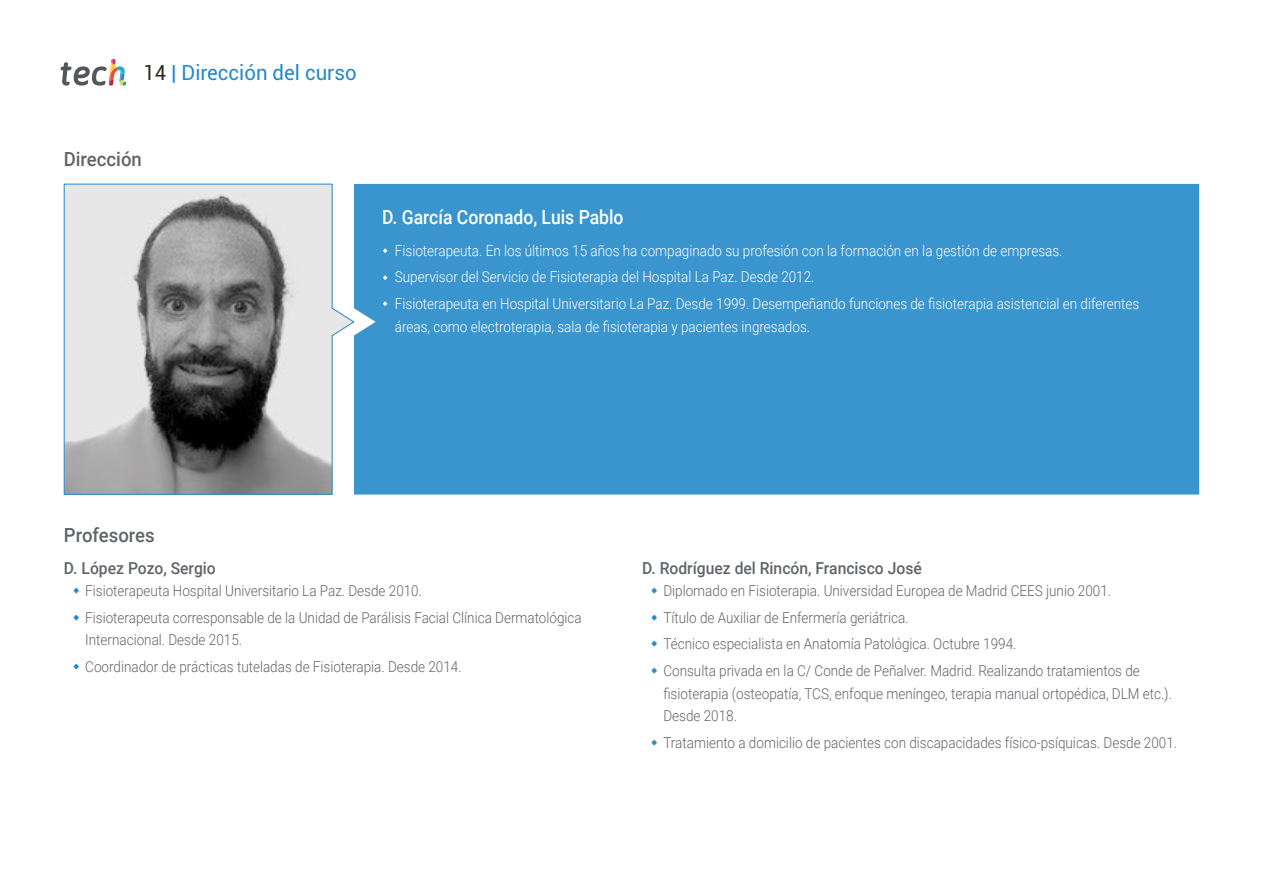
<style>
.page{position:relative;width:1263px;height:893px;background:#fff}
.page>*{position:absolute;margin:0;border:0;box-sizing:border-box;transform-origin:0 0}
.t1{font:21px "Roboto";color:#2488c9}
.t2{font:500 19.5px "Roboto";color:#fff;scale:.9 1}
.t3{font:500 19.5px "Roboto";color:#61646a;scale:.95 1}
.t4{font:500 16.5px "Roboto";color:#61646a;scale:.95 1}
.t5{font:300 15px/26.7px "Roboto";color:#61646a;scale:.9 1}
.t6{font:300 15px/26.7px "Roboto";color:#fff;scale:.9 1}
.s1{color:#312e20}
</style>
<div class="page">
<svg style="left:61px;top:59px;width:65px;height:27px"></svg>
<div style="left:354px;top:184px;width:845px;height:311px;background:#3a94ce"></div>
<svg style="left:64px;top:184px;width:290px;height:311px;background:#abadae"></svg>
<svg style="left:383px;top:248px;width:4px;height:5px"></svg>
<svg style="left:383px;top:275px;width:4px;height:5px"></svg>
<svg style="left:383px;top:302px;width:4px;height:5px"></svg>
<h1 class="t1" style="left:144px;top:57px;width:215px"><span class="s1">14</span> | Dirección del curso</h1>
<h2 class="t3" style="left:64px;top:145px;width:84px">Dirección</h2>
<h2 class="t3" style="left:64px;top:521px;width:97px">Profesores</h2>
<h2 class="t2" style="left:382px;top:203px;width:270px">D. García Coronado, Luis Pablo</h2>
<p class="t6" style="left:395px;top:236px;width:829px">Fisioterapeuta. En los últimos 15 años ha compaginado su profesión con la formación en la gestión de empresas.<br>Supervisor del Servicio de Fisioterapia del Hospital La Paz. Desde 2012.<br>Fisioterapeuta en Hospital Universitario La Paz. Desde 1999. Desempeñando funciones de fisioterapia asistencial en diferentes</p>
<p class="t6" style="left:395px;top:312px;width:463px">áreas, como electroterapia, sala de fisioterapia y pacientes ingresados.</p>
<p class="t4" style="left:64px;top:556px;width:161px">D. López Pozo, Sergio</p>
<p class="t5" style="left:85px;top:577px;width:553px">Fisioterapeuta Hospital Universitario La Paz. Desde 2010.<br>Fisioterapeuta corresponsable de la Unidad de Parálisis Facial Clínica Dermatológica</p>
<p class="t5" style="left:85px;top:626px;width:420px">Internacional. Desde 2015.<br>Coordinador de prácticas tuteladas de Fisioterapia. Desde 2014.</p>
<p class="t4" style="left:642px;top:556px;width:296px">D. Rodríguez del Rincón, Francisco José</p>
<p class="t5" style="left:663px;top:577px;width:531px">Diplomado en Fisioterapia. Universidad Europea de Madrid CEES junio 2001.<br>Título de Auxiliar de Enfermería geriátrica.<br>Técnico especialista en Anatomía Patológica. Octubre 1994.<br>Consulta privada en la C/ Conde de Peñalver. Madrid. Realizando tratamientos de</p>
<p class="t5" style="left:663px;top:681px;width:566px;line-height:22.5px">fisioterapia (osteopatía, TCS, enfoque meníngeo, terapia manual ortopédica, DLM etc.).<br>Desde 2018.</p>
<p class="t5" style="left:663px;top:729px;width:572px">Tratamiento a domicilio de pacientes con discapacidades físico-psíquicas. Desde 2001.</p>
</div>
